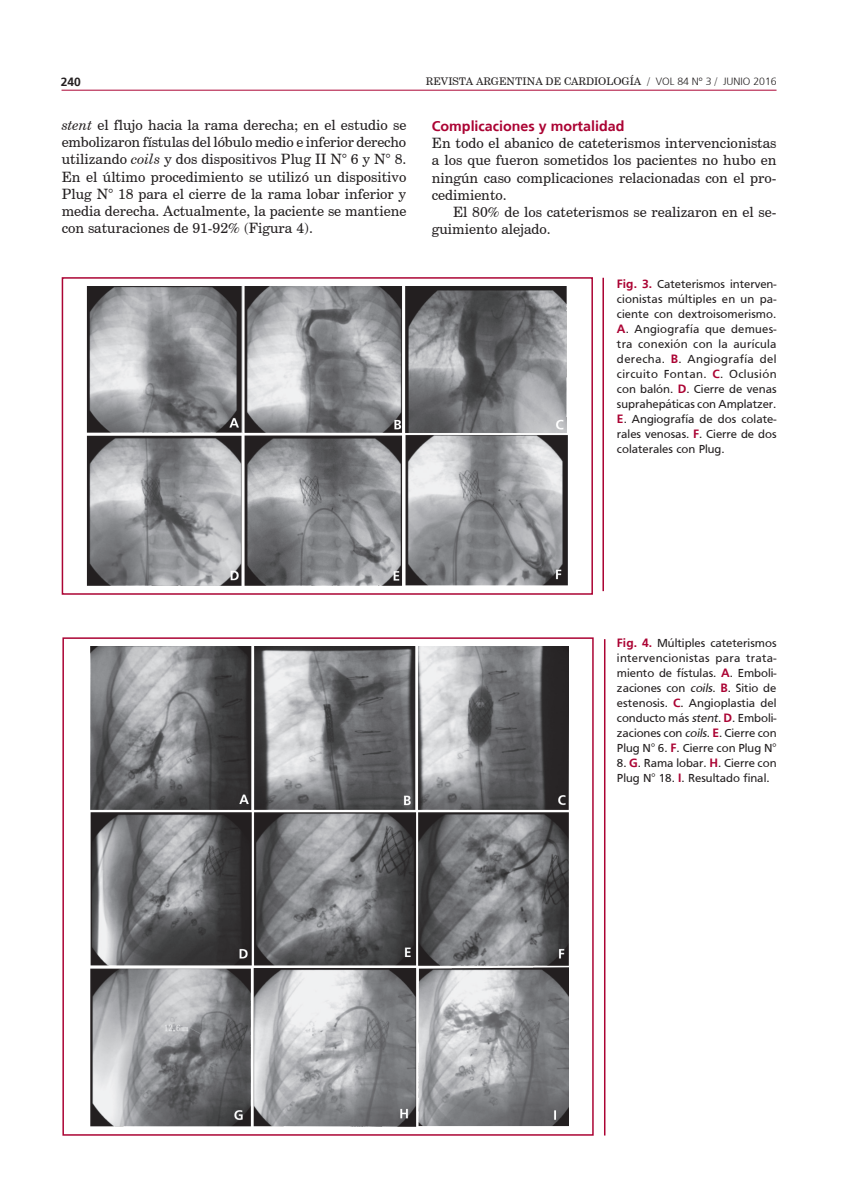
<style>
.page{position:relative;width:851px;height:1191px;background:#fff}
.page>*{position:absolute;margin:0;border:0;box-sizing:border-box;transform-origin:0 0}
.texto1{font:14.25px/17.2px "Century Schoolbook BT";color:#231f20;text-align:justify}
.texto{font:14.25px/17.1px "Century Schoolbook BT";color:#231f20}
.subtit1n{font:700 14.25px "Frutiger";color:#ab0333}
.epigrafe_horizontal{font:12px/15px "Frutiger";color:#231f20;text-align:justify}
.t1{font:700 12px "Frutiger";color:#231f20}
.t2{font:10.5px "Century Schoolbook BT";color:#231f20}
.s1{font-family:"Frutiger";font-weight:300}
.s2{font-style:italic}
.s3{font-weight:700;color:#ab0333}
.s4{font-family:"Century Schoolbook BT"}
</style>
<div class="page">
<hr style="left:62px;top:90px;width:714px;height:1px;background:#ab0333">
<img style="left:86px;top:287px;width:482px;height:298px">
<div style="left:62px;top:277px;width:531px;height:318px;border:2px solid #ab0333"></div>
<img style="left:90px;top:646px;width:478px;height:480px">
<div style="left:62px;top:637px;width:531px;height:498px;border:2px solid #ab0333"></div>
<hr style="left:602px;top:278px;width:2px;height:313px;background:#ab0333">
<hr style="left:604px;top:639px;width:1px;height:496px;background:#ab0333">
<p class="t1" style="left:61px;top:75px;width:22px">240</p>
<p class="t2" style="left:426px;top:75px;width:352px">REVISTA ARGENTINA DE CARDIOLOGÍA / <span class="s1">VOL 84 Nº 3</span> / <span class="s1">JUNIO 2016</span></p>
<p class="texto1" style="left:62px;top:116px;width:346px"><span class="s2">stent</span> el flujo hacia la rama derecha; en el estudio se embolizaron fístulas del lóbulo medio e inferior derecho utilizando <span class="s2">coils</span> y dos dispositivos Plug II N° 6 y N° 8.<br>En el último procedimiento se utilizó un dispositivo Plug N° 18 para el cierre de la rama lobar inferior y media derecha. Actualmente, la paciente se mantiene con saturaciones de 91-92% (Figura 4).</p>
<p class="subtit1n" style="left:432px;top:118px;width:194px">Complicaciones y mortalidad</p>
<p class="texto1" style="left:432px;top:134px;width:346px">En todo el abanico de cateterismos intervencionistas a los que fueron sometidos los pacientes no hubo en ningún caso complicaciones relacionadas con el pro&shy;cedimiento.</p>
<p class="texto" style="left:432px;top:203px;width:346px;text-indent:21px">El 80% de los cateterismos se realizaron en el se&shy;guimiento alejado.</p>
<p class="epigrafe_horizontal" style="left:617px;top:276px;width:161px"><span class="s3">Fig. 3.</span> Cateterismos interven&shy;cionistas múltiples en un pa&shy;ciente con dextroisomerismo.<br><span class="s3">A</span>. Angiografía que demues&shy;tra conexión con la aurícula derecha. <span class="s3">B</span>. Angiografía del circuito Fontan. <span class="s3">C</span>. Oclusión con balón. <span class="s3">D</span>. Cierre de venas suprahepáticas con Amplatzer.<br><span class="s3">E</span>. Angiografía de dos colate&shy;rales venosas. <span class="s3">F</span>. Cierre de dos colaterales con Plug.</p>
<p class="epigrafe_horizontal" style="left:617px;top:635px;width:161px"><span class="s3">Fig. 4.</span> Múltiples cateterismos intervencionistas para trata&shy;miento de fístulas. <span class="s3">A</span>. Emboli&shy;zaciones con <span class="s2">coils</span>. <span class="s3">B</span>. Sitio de estenosis. <span class="s3">C</span>. Angioplastia del conducto más <span class="s2">stent</span>. <span class="s3">D</span>. Emboli&shy;zaciones con <span class="s2">coils</span>. <span class="s3">E</span>. Cierre con Plug N<span class="s4">°</span> 6. <span class="s3">F</span>. Cierre con Plug N<span class="s4">°</span></p>
<p class="epigrafe_horizontal" style="left:617px;top:755px;width:161px">8. <span class="s3">G</span>. Rama lobar. <span class="s3">H</span>. Cierre con<br>Plug N<span class="s4">°</span> 18. <span class="s3">I</span>. Resultado final.</p>
</div>
